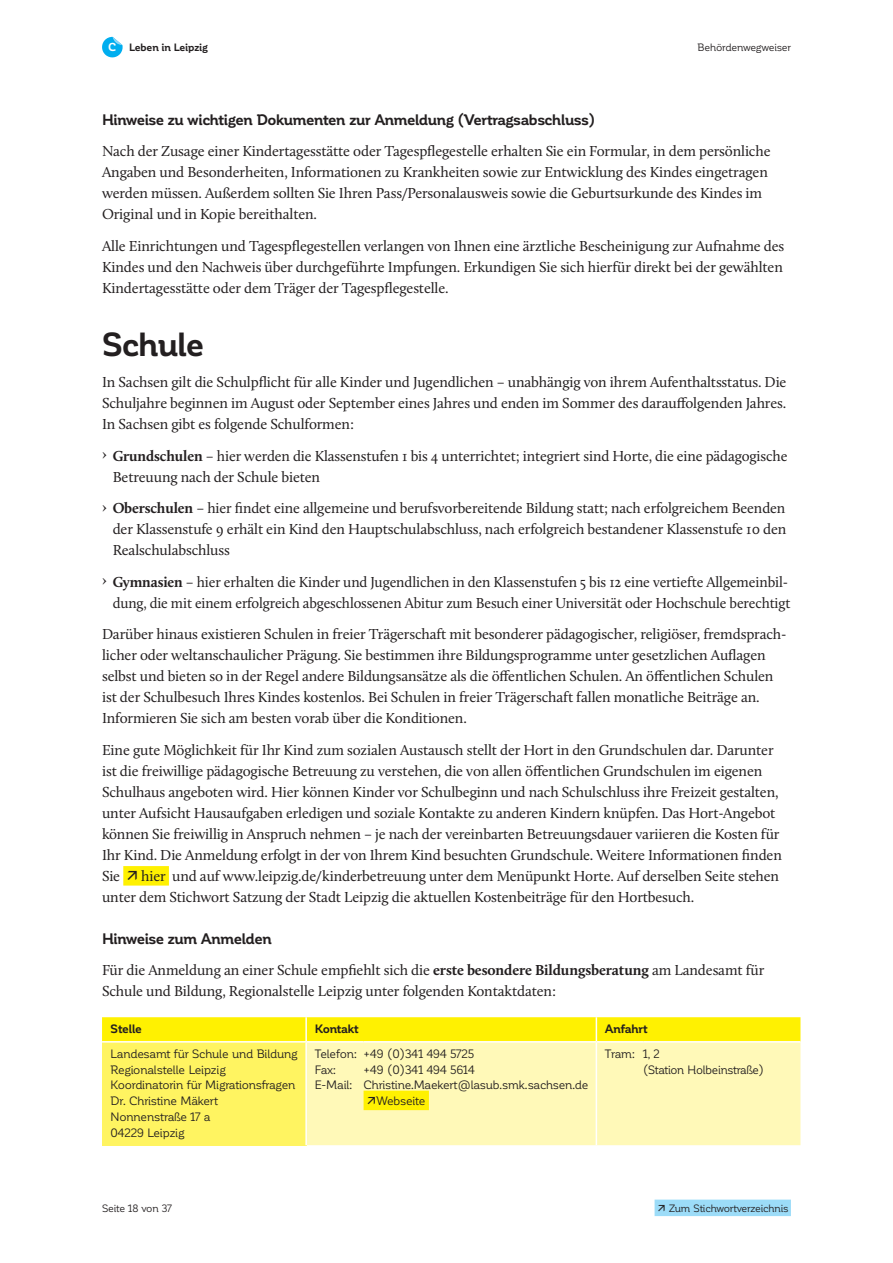
<style>
.page{position:relative;width:893px;height:1263px;background:#fff}
.page>*{position:absolute;margin:0;border:0;box-sizing:border-box;transform-origin:0 0}
.ULWC_Ü2_Behörde_22_2{font:700 33px "Corporative";letter-spacing:-.03em;color:#231f20}
.ULWC_Text_10_14{font:15px/21px "Calluna";letter-spacing:-.01em;color:#231f20}
.ULWC_Ü4_10_14_schwar{font:700 15px "Corporative";letter-spacing:-.03em;color:#231f20}
.ULWC_Tabelle_8_10_5{font:12px/15.8px "Corporative";letter-spacing:-.02em;color:#231f20}
.ULWC_Tabelle_8_10_5-2{font:12px "Corporative";color:#231f20}
.ULWC_Tabelle_8_10_5-3{font:700 12px "Corporative";letter-spacing:-.015em;color:#231f20}
.t1{font:700 11.4px "Corporative";color:#fff}
.t2{font:10.5px "Corporative";letter-spacing:-.02em;color:#231f20}
.ULWC_Kolumnentitel_7{font:700 10.5px "Corporative";letter-spacing:-.01em;color:#231f20}
.s1{font-weight:700}
.s2{color:#9cdcf8}
</style>
<div class="page">
<div style="left:655px;top:1199px;width:136px;height:17px;background:#9cdcf8"></div>
<svg style="left:102px;top:37px;width:21px;height:21px"></svg>
<div style="left:123px;top:866px;width:46px;height:19px;background:#fff101"></div>
<div style="left:102px;top:1042px;width:204px;height:103px;background:#fff461"></div>
<div style="left:307px;top:1042px;width:493px;height:103px;background:#fff9b8"></div>
<div style="left:102px;top:1017px;width:698px;height:24px;background:#fff101"></div>
<hr style="left:305px;top:1042px;width:2px;height:103px;background:#fff">
<hr style="left:596px;top:1042px;width:1px;height:103px;background:#fff">
<div style="left:364px;top:1091px;width:65px;height:19px;background:#fff101"></div>
<p class="t1" style="left:108px;top:41px;width:10px">C</p>
<p class="ULWC_Kolumnentitel_7" style="left:129px;top:42px;width:80px">Leben in Leipzig</p>
<p class="t2" style="left:698px;top:42px;width:95px">Behördenwegweiser</p>
<p class="ULWC_Ü4_10_14_schwar" style="left:102px;top:111px;width:495px">Hinweise zu wichtigen Dokumenten zur Anmeldung (Vertragsabschluss)</p>
<p class="ULWC_Text_10_14" style="left:102px;top:140px;width:670px">Nach der Zusage einer Kindertagesstätte oder Tagespflegestelle erhalten Sie ein Formular, in dem persönliche Angaben und Besonderheiten, Informationen zu Krankheiten sowie zur Entwicklung des Kindes eingetragen werden müssen. Außerdem sollten Sie Ihren Pass/Personalausweis sowie die Geburtsurkunde des Kindes im Original und in Kopie bereithalten.</p>
<p class="ULWC_Text_10_14" style="left:102px;top:235px;width:684px;text-align:justify">Alle Einrichtungen und Tagespflegestellen verlangen von Ihnen eine ärztliche Bescheinigung zur Aufnahme des Kindes und den Nachweis über durchgeführte Impfungen. Erkundigen Sie sich hierfür direkt bei der gewählten Kindertagesstätte oder dem Träger der Tagespflegestelle.</p>
<p class="ULWC_Ü2_Behörde_22_2" style="left:102px;top:326px;width:104px">Schule</p>
<p class="ULWC_Text_10_14" style="left:102px;top:371px;width:686px;text-align:justify">In Sachsen gilt die Schulpflicht für alle Kinder und Jugendlichen – unabhängig von ihrem Aufenthaltsstatus. Die Schuljahre beginnen im August oder September eines Jahres und enden im Sommer des darauffolgenden Jahres.<br>In Sachsen gibt es folgende Schulformen:</p>
<p class="ULWC_Text_10_14" style="left:113px;top:445px;width:676px;text-indent:-11px">› <span class="s1">Grundschulen</span> – hier werden die Klassenstufen 1 bis 4 unterrichtet; integriert sind Horte, die eine pädagogische<br>Betreuung nach der Schule bieten</p>
<p class="ULWC_Text_10_14" style="left:113px;top:497px;width:675px;text-align:justify;text-indent:-11px">› <span class="s1">Oberschulen</span> – hier findet eine allgemeine und berufsvorbereitende Bildung statt; nach erfolgreichem Beenden der Klassenstufe 9 erhält ein Kind den Hauptschulabschluss, nach erfolgreich bestandener Klassenstufe 10 den Realschulabschluss</p>
<p class="ULWC_Text_10_14" style="left:102px;top:571px;width:690px;text-align:right">› <span class="s1">Gymnasien</span> – hier erhalten die Kinder und Jugendlichen in den Klassenstufen 5 bis 12 eine vertiefte Allgemeinbil&shy;dung, die mit einem erfolgreich abgeschlossenen Abitur zum Besuch einer Universität oder Hochschule berechtigt</p>
<p class="ULWC_Text_10_14" style="left:102px;top:623px;width:686px">Darüber hinaus existieren Schulen in freier Trägerschaft mit besonderer pädagogischer, religiöser, fremdsprach&shy;licher oder weltanschaulicher Prägung. Sie bestimmen ihre Bildungsprogramme unter gesetzlichen Auflagen selbst und bieten so in der Regel andere Bildungsansätze als die öffentlichen Schulen. An öffentlichen Schulen ist der Schulbesuch Ihres Kindes kostenlos. Bei Schulen in freier Trägerschaft fallen monatliche Beiträge an.<br>Informieren Sie sich am besten vorab über die Konditionen.</p>
<p class="ULWC_Text_10_14" style="left:102px;top:739px;width:681px">Eine gute Möglichkeit für Ihr Kind zum sozialen Austausch stellt der Hort in den Grundschulen dar. Darunter ist die freiwillige pädagogische Betreuung zu verstehen, die von allen öffentlichen Grundschulen im eigenen Schulhaus angeboten wird. Hier können Kinder vor Schulbeginn und nach Schulschluss ihre Freizeit gestalten, unter Aufsicht Hausaufgaben erledigen und soziale Kontakte zu anderen Kindern knüpfen. Das Hort-Angebot können Sie freiwillig in Anspruch nehmen – je nach der vereinbarten Betreuungsdauer variieren die Kosten für Ihr Kind. Die Anmeldung erfolgt in der von Ihrem Kind besuchten Grundschule. Weitere Informationen finden Sie</p>
<p class="ULWC_Text_10_14" style="left:102px;top:865px;width:678px;text-indent:39px">hier und auf www.leipzig.de/kinderbetreuung unter dem Menüpunkt Horte. Auf derselben Seite stehen unter dem Stichwort Satzung der Stadt Leipzig die aktuellen Kostenbeiträge für den Hortbesuch.</p>
<p class="ULWC_Ü4_10_14_schwar" style="left:102px;top:930px;width:171px">Hinweise zum Anmelden</p>
<p class="ULWC_Text_10_14" style="left:102px;top:959px;width:664px">Für die Anmeldung an einer Schule empfiehlt sich die <span class="s1">erste besondere Bildungsberatung</span> am Landesamt für<br>Schule und Bildung, Regionalstelle Leipzig unter folgenden Kontaktdaten:</p>
<p class="ULWC_Tabelle_8_10_5-3" style="left:111px;top:1022px;width:33px">Stelle</p>
<p class="ULWC_Tabelle_8_10_5-3" style="left:315px;top:1022px;width:45px">Kontakt</p>
<p class="ULWC_Tabelle_8_10_5-3" style="left:605px;top:1022px;width:44px">Anfahrt</p>
<p class="ULWC_Tabelle_8_10_5" style="left:111px;top:1046px;width:189px">Landesamt für Schule und Bildung</p>
<p class="ULWC_Tabelle_8_10_5" style="left:111px;top:1062px;width:117px">Regionalstelle Leipzig</p>
<p class="ULWC_Tabelle_8_10_5" style="left:111px;top:1077px;width:186px">Koordinatorin für Migrationsfragen</p>
<p class="ULWC_Tabelle_8_10_5" style="left:111px;top:1093px;width:109px">Dr. Christine Mäkert</p>
<p class="ULWC_Tabelle_8_10_5" style="left:111px;top:1109px;width:102px">Nonnenstraße 17 a</p>
<p class="ULWC_Tabelle_8_10_5" style="left:111px;top:1125px;width:75px">04229 Leipzig</p>
<p class="ULWC_Tabelle_8_10_5-2" style="left:364px;top:1047px;width:112px">+49 (0)341 494 5725</p>
<p class="ULWC_Tabelle_8_10_5-2" style="left:364px;top:1063px;width:113px">+49 (0)341 494 5614</p>
<p class="ULWC_Tabelle_8_10_5" style="left:364px;top:1077px;width:226px">Christine.Maekert@lasub.smk.sachsen.de</p>
<p class="ULWC_Tabelle_8_10_5" style="left:376px;top:1093px;width:51px">Webseite</p>
<p class="ULWC_Tabelle_8_10_5" style="left:315px;top:1046px;width:44px">Telefon:</p>
<p class="ULWC_Tabelle_8_10_5" style="left:315px;top:1062px;width:23px">Fax:</p>
<p class="ULWC_Tabelle_8_10_5" style="left:315px;top:1077px;width:39px">E-Mail:</p>
<p class="ULWC_Tabelle_8_10_5" style="left:605px;top:1046px;width:32px">Tram:</p>
<p class="ULWC_Tabelle_8_10_5" style="left:643px;top:1046px;width:122px">1, 2<br>(Station Holbeinstraße)</p>
<p class="t2" style="left:102px;top:1202px;width:71px">Seite 18 von 37</p>
<p class="t2" style="left:669px;top:1202px;width:123px">Zum Stichwortverzeichnis<span class="s2">.</span></p>
</div>
